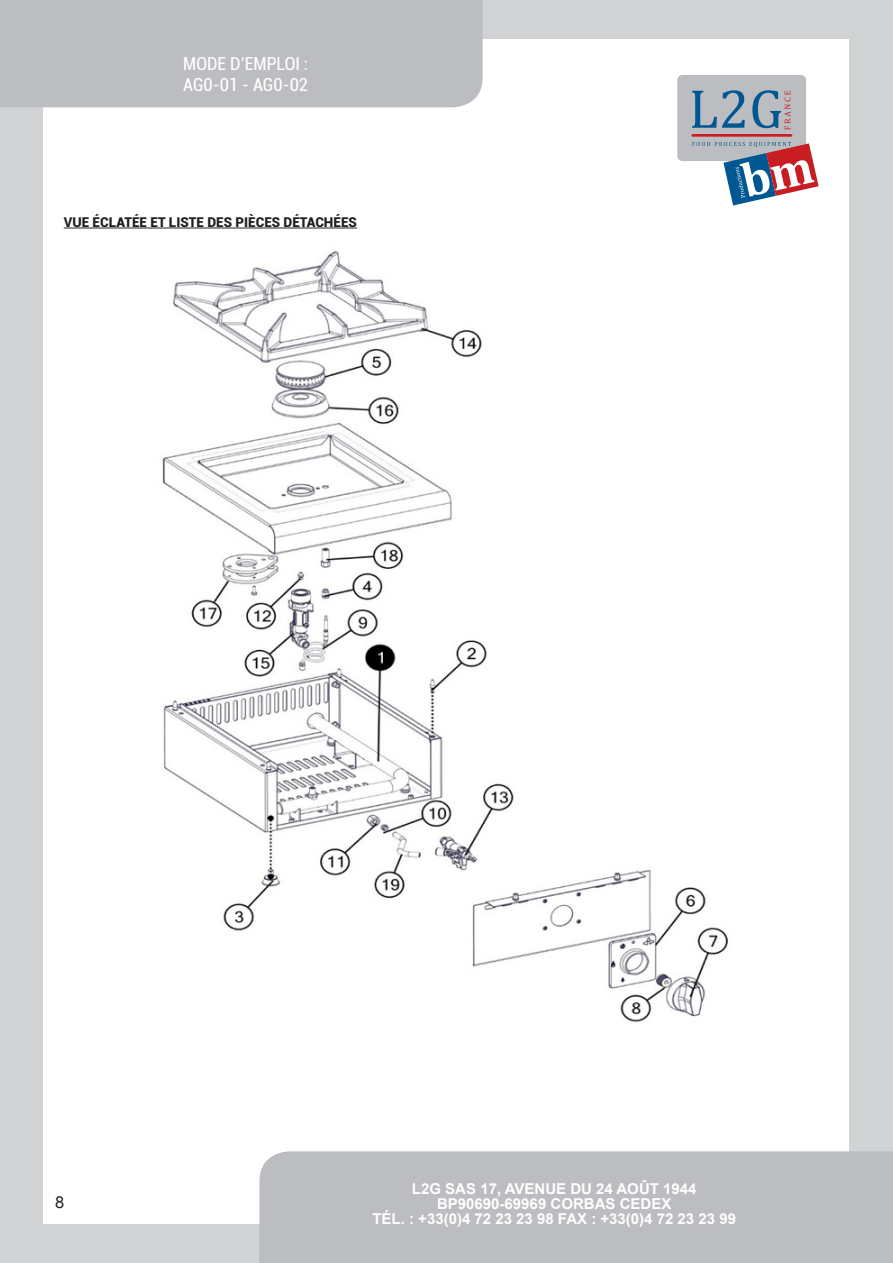
<style>
.page{position:relative;width:893px;height:1263px;background:#d1d2d4}
.page>*{position:absolute;margin:0;border:0;box-sizing:border-box;transform-origin:0 0}
.t1{font:condensed 18px/21px "Roboto";color:#fff}
.t2{font:16.5px "Arial";color:#231f20}
.t3{font:700 15px/15px "Arial";color:#fff;text-align:center}
.paragraphe{font:900 13.5px "Roboto";color:#231f20}
</style>
<div class="page">
<div style="left:44px;top:39px;width:805px;height:1185px;background:#fff"></div>
<div style="left:0;top:0;width:483px;height:107px;background:#bcbdc0"></div>
<div style="left:259px;top:1151px;width:634px;height:112px;background:#bcbdc0"></div>
<div style="left:677px;top:75px;width:129px;height:86px;background:#bcbdc0;border-radius:5px"></div>
<svg style="left:692px;top:90px;width:53px;height:38px"></svg>
<svg style="left:752px;top:90px;width:38px;height:40px"></svg>
<hr style="left:691px;top:134px;width:101px;height:3px;background:#c81d23">
<svg style="left:692px;top:142px;width:127px;height:63px"></svg>
<hr style="left:64px;top:228px;width:293px;height:1px;background:#231f20">
<img style="left:162px;top:251px;width:566px;height:772px">
<p class="t1" style="left:183px;top:52px;width:127px">MODE D’EMPLOI :<br>AG0-01 - AG0-02</p>
<p class="paragraphe" style="left:64px;top:213px;width:295px">VUE ÉCLATÉE ET LISTE DES PIÈCES DÉTACHÉES</p>
<p class="t2" style="left:55px;top:1191px;width:11px">8</p>
<p class="t3" style="left:372px;top:1181px;width:365px">L2G SAS 17, AVENUE DU 24 AOÛT 1944<br>BP90690-69969 CORBAS CEDEX<br>TÉL. : +33(0)4 72 23 23 98 FAX : +33(0)4 72 23 23 99</p>
</div>
